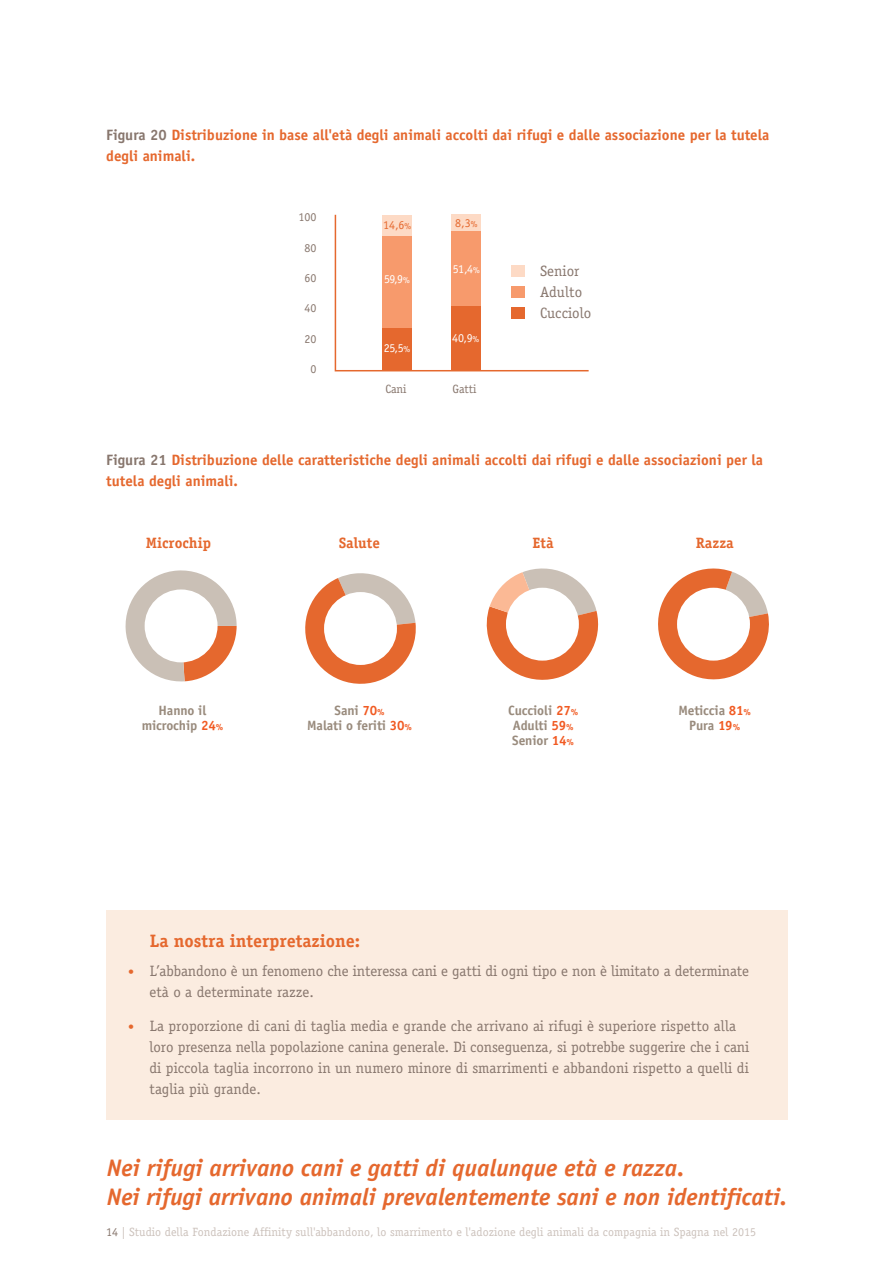
<style>
.page{position:relative;width:893px;height:1263px;background:#fff}
.page>*{position:absolute;margin:0;border:0;box-sizing:border-box;transform-origin:0 0}
.t1{font:italic 700 24px/28.8px "Officina Sans Std";letter-spacing:-.005em;color:#e5682e}
.t2{font:700 18px "Officina Serif Std";color:#e5682e}
.t3{font:15px/21px "Officina Serif Std";color:#88776e}
.t4{font:700 15px/21px "Officina Sans Std";color:#e5682e}
.t5{font:700 15px "Officina Serif Std";color:#e5682e}
.t6{font:700 13.5px/15px "Officina Sans Std";letter-spacing:-.01em;color:#998b7d;text-align:center}
.t7{font:12px "Officina Serif Std";color:#ccc2bc}
.t8{font:12px "Officina Serif Std";letter-spacing:-.01em;color:#88776e}
.t9{font:12px "Officina Serif Std";letter-spacing:-.05em;color:#fff}
.t10{font:12px "Officina Serif Std";color:#e5682e}
.s1{color:#88776e}
.s2{font-size:9px}
.s3{color:#f15a22}
.s4{font-size:9px;color:#f15a22}
.s5{font-size:12px;color:#e5682e}
</style>
<div class="page">
<div style="left:106px;top:910px;width:681px;height:210px;background:#fbece0"></div>
<svg style="left:334px;top:214px;width:255px;height:158px"></svg>
<div style="left:382px;top:328px;width:29px;height:43px;background:#e5682e"></div>
<div style="left:382px;top:235px;width:29px;height:93px;background:#f79a6c"></div>
<div style="left:451px;top:276px;width:30px;height:95px;background:#e5682e"></div>
<div style="left:451px;top:231px;width:30px;height:75px;background:#f79a6c"></div>
<div style="left:512px;top:265px;width:13px;height:12px;background:#fddac5"></div>
<div style="left:512px;top:287px;width:13px;height:11px;background:#f79a6c"></div>
<div style="left:382px;top:215px;width:29px;height:20px;background:#fddac5"></div>
<div style="left:512px;top:307px;width:13px;height:12px;background:#e5682e"></div>
<svg style="left:305px;top:573px;width:111px;height:111px"></svg>
<svg style="left:486px;top:568px;width:113px;height:112px"></svg>
<svg style="left:658px;top:568px;width:111px;height:112px"></svg>
<svg style="left:125px;top:570px;width:112px;height:112px"></svg>
<div style="left:145px;top:589px;width:73px;height:73px;background:#fff;border-radius:50%"></div>
<div style="left:324px;top:592px;width:73px;height:73px;background:#fff;border-radius:50%"></div>
<div style="left:506px;top:588px;width:73px;height:73px;background:#fff;border-radius:50%"></div>
<div style="left:677px;top:588px;width:73px;height:73px;background:#fff;border-radius:50%"></div>
<p class="t4" style="left:106px;top:125px;width:665px"><span class="s1">Figura 20</span> Distribuzione in base all'età degli animali accolti dai rifugi e dalle associazione per la tutela degli animali.</p>
<p class="t8" style="left:298px;top:213px;width:19px">100</p>
<p class="t8" style="left:304px;top:243px;width:13px">80</p>
<p class="t8" style="left:304px;top:273px;width:13px">60</p>
<p class="t8" style="left:304px;top:304px;width:13px">40</p>
<p class="t8" style="left:304px;top:334px;width:13px">20</p>
<p class="t8" style="left:310px;top:364px;width:7px">0</p>
<p class="t10" style="left:383px;top:221px;width:30px">14,6<span class="s2">%</span></p>
<p class="t10" style="left:455px;top:219px;width:24px">8,3<span class="s2">%</span></p>
<p class="t9" style="left:384px;top:274px;width:27px">59,9<span class="s2">%</span></p>
<p class="t9" style="left:384px;top:343px;width:28px">25,5<span class="s2">%</span></p>
<p class="t9" style="left:453px;top:264px;width:29px">51,4<span class="s2">%</span></p>
<p class="t9" style="left:452px;top:333px;width:29px">40,9<span class="s2">%</span></p>
<p class="t8" style="left:385px;top:385px;width:22px">Cani</p>
<p class="t8" style="left:453px;top:385px;width:25px">Gatti</p>
<p class="t3" style="left:540px;top:262px;width:53px">Senior<br>Adulto<br>Cucciolo</p>
<p class="t4" style="left:106px;top:450px;width:658px"><span class="s1">Figura 21</span> Distribuzione delle caratteristiche degli animali accolti dai rifugi e dalle associazioni per la tutela degli animali.</p>
<p class="t5" style="left:339px;top:538px;width:43px">Salute</p>
<p class="t5" style="left:532px;top:538px;width:23px">Età</p>
<p class="t5" style="left:146px;top:538px;width:67px">Microchip</p>
<p class="t5" style="left:696px;top:538px;width:40px">Razza</p>
<p class="t6" style="left:142px;top:704px;width:83px">Hanno il microchip <span class="s3">24</span><span class="s4">%</span></p>
<p class="t6" style="left:307px;top:704px;width:106px">Sani <span class="s3">70</span><span class="s4">%<br></span>Malati o feriti <span class="s3">30</span><span class="s4">%</span></p>
<p class="t6" style="left:508px;top:704px;width:72px">Cuccioli <span class="s3">27</span><span class="s4">%<br></span>Adulti <span class="s3">59</span><span class="s4">%<br></span>Senior <span class="s3">14</span><span class="s4">%</span></p>
<p class="t6" style="left:678px;top:704px;width:74px">Meticcia <span class="s3">81</span><span class="s4">%<br></span>Pura <span class="s3">19</span><span class="s4">%</span></p>
<p class="t2" style="left:150px;top:934px;width:212px">La nostra interpretazione:</p>
<p class="t3" style="left:149px;top:962px;width:601px;text-indent:-21px"><span class="s5">•</span> L’abbandono è un fenomeno che interessa cani e gatti di ogni tipo e non è limitato a determinate età o a determinate razze.</p>
<p class="t3" style="left:149px;top:1016px;width:601px;text-indent:-21px"><span class="s5">•</span> La proporzione di cani di taglia media e grande che arrivano ai rifugi è superiore rispetto alla loro presenza nella popolazione canina generale. Di conseguenza, si potrebbe suggerire che i cani di piccola taglia incorrono in un numero minore di smarrimenti e abbandoni rispetto a quelli di taglia più grande.</p>
<h1 class="t1" style="left:107px;top:1155px;width:682px">Nei rifugi arrivano cani e gatti di qualunque età e razza.<br>Nei rifugi arrivano animali prevalentemente sani e non identificati.</h1>
<p class="t7" style="left:106px;top:1228px;width:651px"><span class="s1">14</span> | Studio della Fondazione Affinity sull'abbandono, lo smarrimento e l'adozione degli animali da compagnia in Spagna nel 2015</p>
</div>
